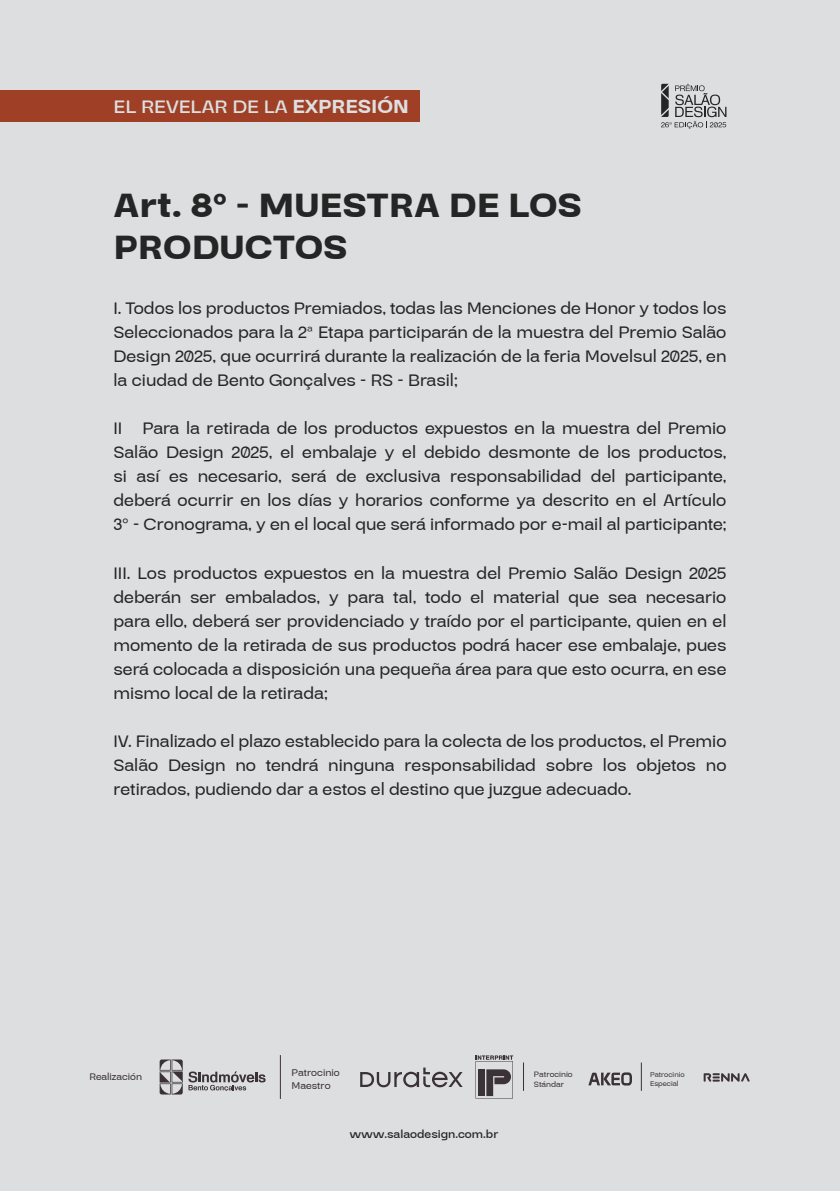
<style>
.page{position:relative;width:840px;height:1191px;background:#fff}
.page>*{position:absolute;margin:0;border:0;box-sizing:border-box;transform-origin:0 0}
.t1{font:900 35.6px/42.6px "Stara";color:#242525}
.t2{font:600 20px "Stara";color:#dddfe0}
.t3{font:500 18px/24px "Stara";color:#242525;text-align:justify}
.t4{font:600 12px "Stara";color:#242525}
.t5{font:500 10.4px/12.6px "Stara";color:#3a3236}
.t6{font:500 10.2px "Stara";color:#3a3236}
.t7{font:500 8.4px/10.2px "Stara";color:#3a3236}
.t8{font:500 7.6px/9px "Stara";color:#3a3236}
.s1{font-weight:800}
</style>
<div class="page">
<div style="left:0;top:0;width:839px;height:1191px;background:#dddedf"></div>
<div style="left:0;top:91px;width:420px;height:31px;background:#9e3f26"></div>
<svg style="left:159px;top:1059px;width:106px;height:35px"></svg>
<svg style="left:588px;top:1072px;width:43px;height:13px"></svg>
<svg style="left:360px;top:1067px;width:102px;height:20px"></svg>
<svg style="left:475px;top:1055px;width:38px;height:43px"></svg>
<svg style="left:703px;top:1073px;width:46px;height:9px"></svg>
<svg style="left:523px;top:1062px;width:1px;height:28px"></svg>
<svg style="left:640px;top:1062px;width:1px;height:28px"></svg>
<hr style="left:280px;top:1055px;width:1px;height:44px;background:#3a3236">
<svg style="left:661px;top:84px;width:65px;height:45px"></svg>
<p class="t2" style="left:113px;top:95px;width:297px">EL REVELAR DE LA <span class="s1">EXPRESIÓN</span></p>
<h1 class="t1" style="left:113px;top:185px;width:470px">Art. 8º - MUESTRA DE LOS<br>PRODUCTOS</h1>
<p class="t3" style="left:113px;top:296px;width:614px">I. Todos los productos Premiados, todas las Menciones de Honor y todos los Seleccionados para la 2ª Etapa participarán de la muestra del Premio Salão Design 2025, que ocurrirá durante la realización de la feria Movelsul 2025, en la ciudad de Bento Gonçalves - RS - Brasil;</p>
<p class="t3" style="left:113px;top:416px;width:614px">II Para la retirada de los productos expuestos en la muestra del Premio Salão Design 2025, el embalaje y el debido desmonte de los productos, si así es necesario, será de exclusiva responsabilidad del participante, deberá ocurrir en los días y horarios conforme ya descrito en el Artículo 3º - Cronograma, y en el local que será informado por e-mail al participante;</p>
<p class="t3" style="left:113px;top:560px;width:614px">III. Los productos expuestos en la muestra del Premio Salão Design 2025 deberán ser embalados, y para tal, todo el material que sea necesario para ello, deberá ser providenciado y traído por el participante, quien en el momento de la retirada de sus productos podrá hacer ese embalaje, pues será colocada a disposición una pequeña área para que esto ocurra, en ese mismo local de la retirada;</p>
<p class="t3" style="left:113px;top:728px;width:614px">IV. Finalizado el plazo establecido para la colecta de los productos, el Premio Salão Design no tendrá ninguna responsabilidad sobre los objetos no retirados, pudiendo dar a estos el destino que juzgue adecuado.</p>
<p class="t5" style="left:291px;top:1066px;width:50px">Patrocinio<br>Maestro</p>
<p class="t8" style="left:649px;top:1069px;width:36px">Patrocinio<br>Especial</p>
<p class="t6" style="left:89px;top:1070px;width:54px">Realización</p>
<p class="t7" style="left:533px;top:1068px;width:40px">Patrocinio<br>Stándar</p>
<p class="t4" style="left:349px;top:1127px;width:150px">www.salaodesign.com.br</p>
</div>
